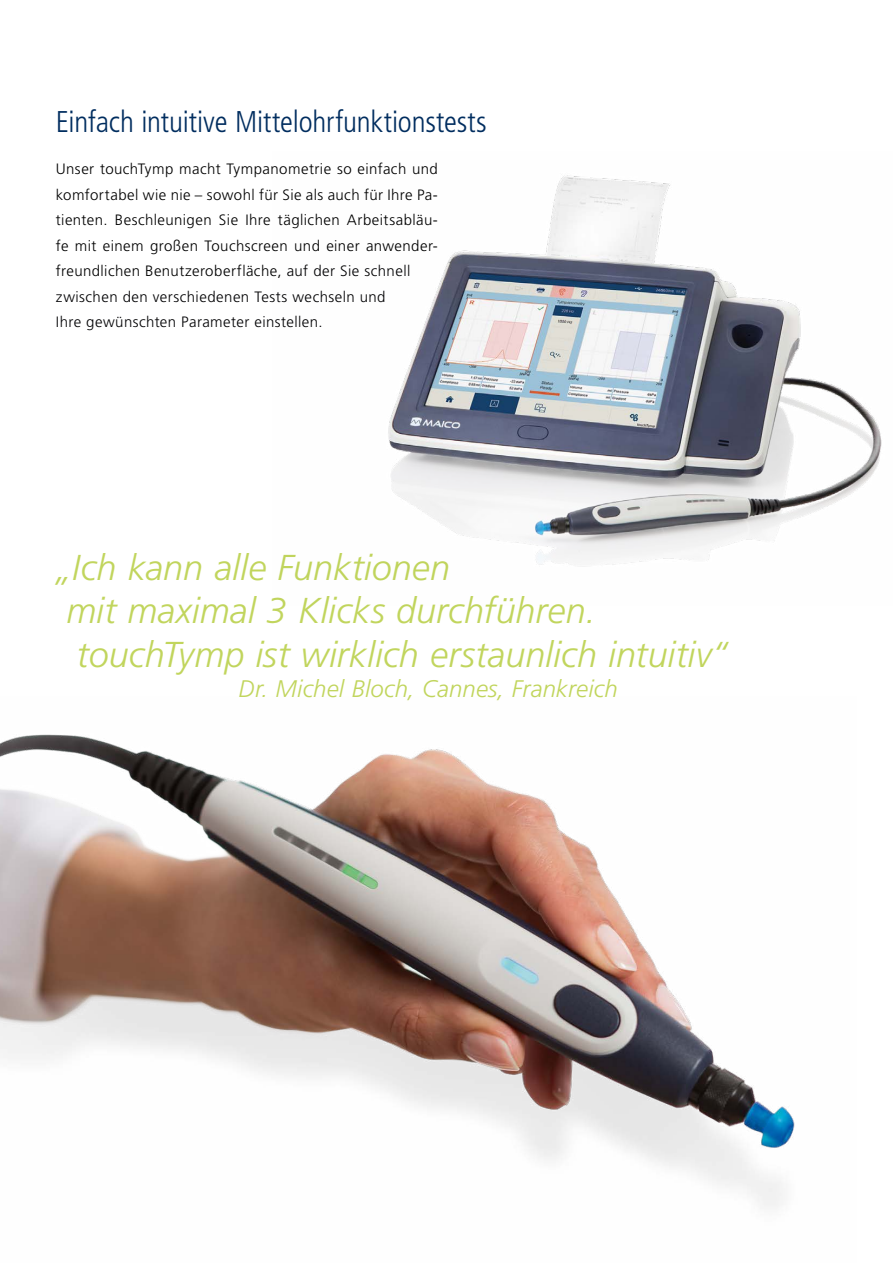
<style>
.page{position:relative;width:893px;height:1263px;background:#fff}
.page>*{position:absolute;margin:0;border:0;box-sizing:border-box;transform-origin:0 0}
.t1{font:italic 300 36px/43.5px "Frutiger LT Std";color:#c1d55d}
.t2{font:300 condensed 30px "Frutiger LT Std";letter-spacing:-.005em;color:#002d5f}
.t3{font:italic 300 24px "Frutiger LT Std";letter-spacing:.005em;color:#c1d55d}
.t4{font:300 15px/25.5px "Frutiger LT Std";letter-spacing:.03em;color:#000}
.s1{color:#030305}
</style>
<div class="page">
<img style="left:0;top:734px;width:795px;height:473px">
<img style="left:388px;top:175px;width:494px;height:392px">
<h2 class="t2" style="left:56px;top:105px;width:432px">Einfach intuitive Mittelohrfunktionstests</h2>
<p class="t4" style="left:56px;top:157px;width:384px">Unser touchTymp macht Tympanometrie so einfach und komfortabel wie nie – sowohl für Sie als auch für Ihre Pa&shy;tienten. Beschleunigen Sie Ihre täglichen Arbeitsabläu&shy;fe mit einem großen Touchscreen und einer anwender&shy;freundlichen Benutzeroberfläche, <span class="s1">auf der Sie schnell zwischen den verschiedenen Tests wechseln und<br>Ihre gewünschten Parameter einstellen.</span></p>
<h1 class="t1" style="left:56px;top:546px;width:674px">„Ich kann alle Funktionen<br>mit maximal 3 Klicks durchführen. touchTymp ist wirklich erstaunlich intuitiv“</h1>
<h3 class="t3" style="left:239px;top:675px;width:381px">Dr. Michel Bloch, Cannes, Frankreich</h3>
</div>
